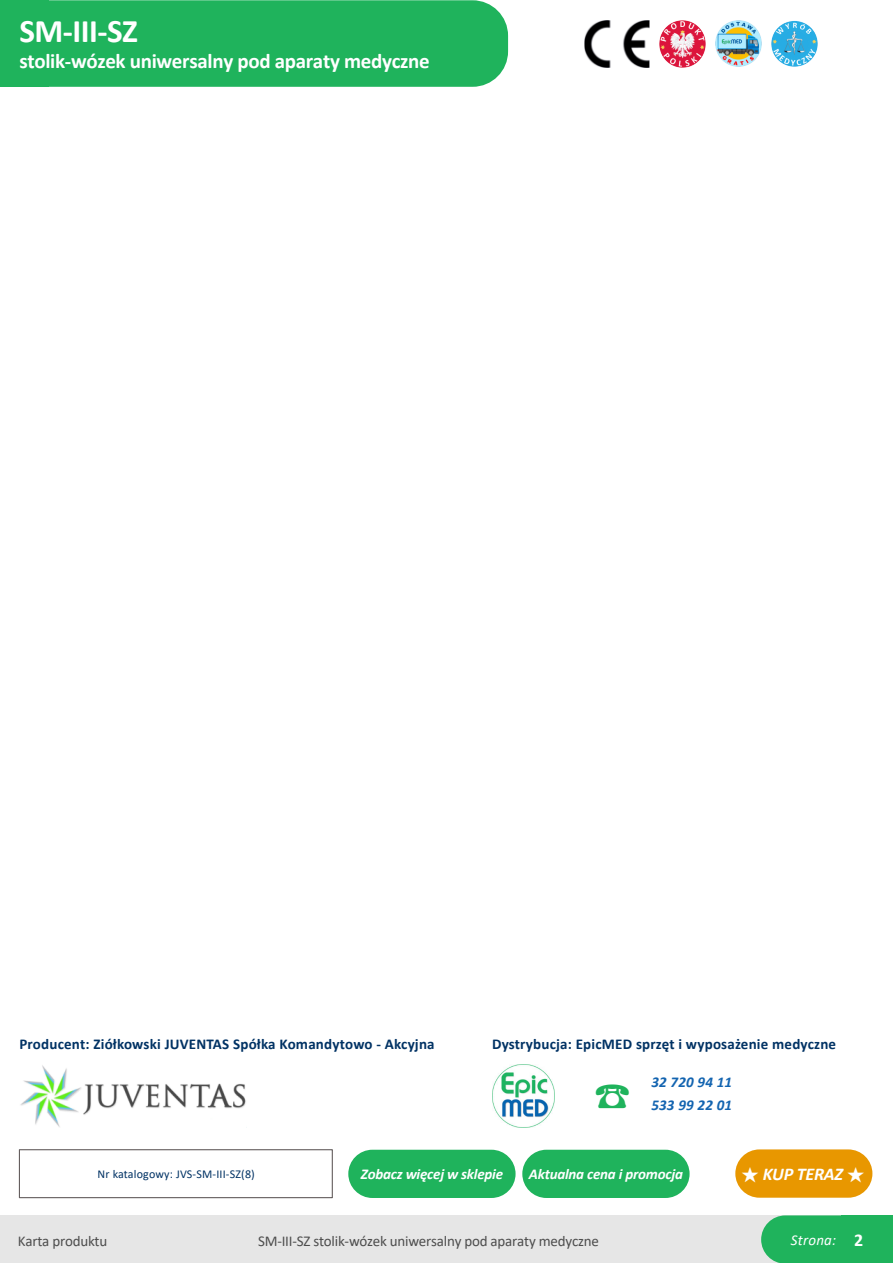
<style>
.page{position:relative;width:893px;height:1263px;background:#fff}
.page>*{position:absolute;margin:0;border:0;box-sizing:border-box;transform-origin:0 0}
.t1{font:700 36px "Malgun Gothic";color:#1fb35c}
.t2{font:700 33px "Calibri";letter-spacing:-.015em;color:#fff}
.t3{font:700 21px "Calibri";letter-spacing:-.015em;color:#fff}
.t4{font:italic 700 18px "Calibri";letter-spacing:-.015em;color:#fff}
.t5{font:700 15px "Calibri";letter-spacing:.015em;color:#003264}
.t6{font:15px "Calibri";letter-spacing:-.015em;color:#4d4d4d}
.t7{font:italic 700 15px "Calibri";letter-spacing:-.015em;color:#fff}
.t8{font:italic 700 15px/22.5px "Calibri";letter-spacing:.015em;color:#1364b0}
.t9{font:italic 15px "Calibri";letter-spacing:.015em;color:#fff}
.t10{font:12px "Calibri";letter-spacing:.015em;color:#003264}
.s1{font-family:"Malgun Gothic";font-style:normal}
.s2{font-weight:700;font-style:normal;font-size:18px}
</style>
<div class="page">
<div style="left:0;top:0;width:508px;height:87px;background:#1fb35c;border-radius:35px"></div>
<div style="left:0;top:0;width:48px;height:87px;background:#1fb35c"></div>
<div style="left:0;top:1215px;width:893px;height:48px;background:#e6e6e6"></div>
<div style="left:761px;top:1215px;width:132px;height:48px;background:#1fb35c;border-radius:24px"></div>
<div style="left:842px;top:1215px;width:51px;height:48px;background:#1fb35c"></div>
<div style="left:735px;top:1149px;width:137px;height:49px;background:#e89700;border-radius:24px"></div>
<div style="left:19px;top:1149px;width:314px;height:49px;border:1px solid #655f5f"></div>
<img style="left:492px;top:1064px;width:62px;height:63px">
<div style="left:348px;top:1150px;width:168px;height:48px;background:#1fb35c;border-radius:24px"></div>
<div style="left:522px;top:1150px;width:168px;height:48px;background:#1fb35c;border-radius:24px"></div>
<img style="left:716px;top:21px;width:46px;height:46px">
<img style="left:772px;top:21px;width:46px;height:46px">
<img style="left:659px;top:21px;width:47px;height:46px">
<img style="left:584px;top:21px;width:65px;height:46px">
<img style="left:20px;top:1065px;width:226px;height:62px">
<h2 class="t2" style="left:19px;top:17px;width:120px">SM-III-SZ</h2>
<h3 class="t3" style="left:19px;top:52px;width:412px">stolik-wózek uniwersalny pod aparaty medyczne</h3>
<p class="t5" style="left:19px;top:1038px;width:417px">Producent: Ziółkowski JUVENTAS Spółka Komandytowo - Akcyjna</p>
<p class="t5" style="left:492px;top:1038px;width:346px">Dystrybucja: EpicMED sprzęt i wyposażenie medyczne</p>
<h1 class="t1" style="left:595px;top:1078px;width:37px">☎</h1>
<p class="t8" style="left:651px;top:1072px;width:82px">32 720 94 11<br>533 99 22 01</p>
<p class="t10" style="left:98px;top:1169px;width:159px">Nr katalogowy: JVS-SM-III-SZ(8)</p>
<p class="t4" style="left:741px;top:1167px;width:125px"><span class="s1">★</span> KUP TERAZ <span class="s1">★</span></p>
<p class="t7" style="left:361px;top:1168px;width:144px">Zobacz więcej w sklepie</p>
<p class="t7" style="left:529px;top:1168px;width:155px">Aktualna cena i promocja</p>
<p class="t6" style="left:18px;top:1235px;width:91px">Karta produktu</p>
<p class="t6" style="left:258px;top:1235px;width:342px">SM-III-SZ stolik-wózek uniwersalny pod aparaty medyczne</p>
<p class="t9" style="left:791px;top:1234px;width:74px">Strona: <span class="s2">2</span></p>
</div>
